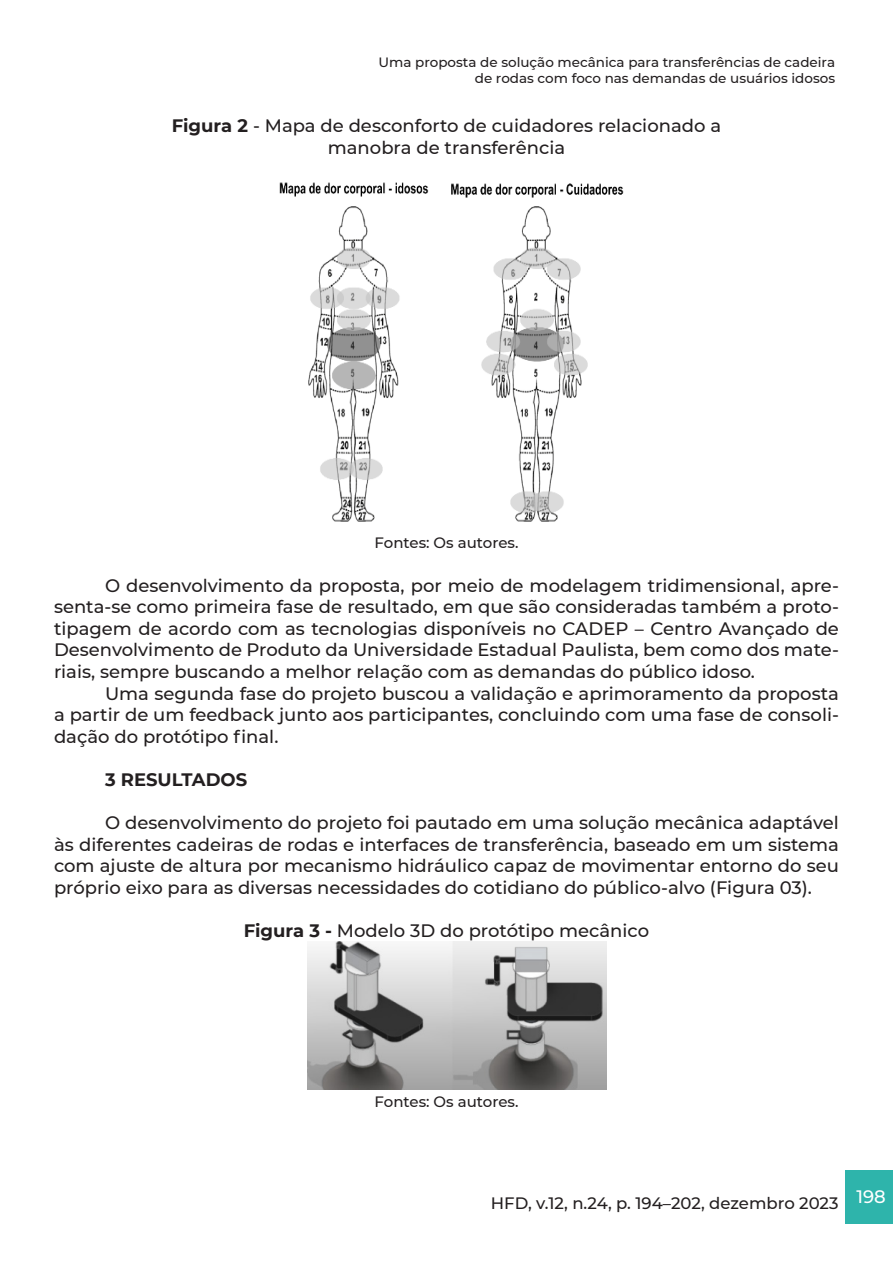
<style>
.page{position:relative;width:893px;height:1263px;background:#fff}
.page>*{position:absolute;margin:0;border:0;box-sizing:border-box;transform-origin:0 0}
.Textoo{font:500 18px/21.6px "Montserrat";color:#231f20;text-align:justify}
.titulo_de_figura{font:500 18px "Montserrat";color:#231f20}
.subtitulo{font:700 18px "Montserrat";color:#231f20}
.t1{font:500 16.5px "Montserrat";color:#231f20}
.legenda{font:500 15px "Montserrat";color:#231f20}
.t2{font:500 13.5px/16.2px "Montserrat";color:#231f20;text-align:right}
.s1{font-weight:700}
</style>
<div class="page">
<div style="left:846px;top:1170px;width:47px;height:54px;background:#2eb4ab"></div>
<img style="left:279px;top:182px;width:345px;height:340px">
<img style="left:307px;top:941px;width:300px;height:148px">
<p class="t2" style="left:379px;top:54px;width:458px">Uma proposta de solução mecânica para transferências de cadeira de rodas com foco nas demandas de usuários idosos</p>
<p class="titulo_de_figura" style="left:172px;top:113px;width:551px"><span class="s1">Figura 2</span> - Mapa de desconforto de cuidadores relacionado a</p>
<p class="titulo_de_figura" style="left:328px;top:135px;width:239px">manobra de transferência</p>
<p class="legenda" style="left:375px;top:533px;width:145px">Fontes: Os autores.</p>
<p class="Textoo" style="left:54px;top:574px;width:786px;text-indent:51px">O desenvolvimento da proposta, por meio de modelagem tridimensional, apre&shy;senta-se como primeira fase de resultado, em que são consideradas também a proto&shy;tipagem de acordo com as tecnologias disponíveis no CADEP – Centro Avançado de Desenvolvimento de Produto da Universidade Estadual Paulista, bem como dos mate&shy;riais, sempre buscando a melhor relação com as demandas do público idoso.</p>
<p class="Textoo" style="left:54px;top:682px;width:786px;text-indent:51px">Uma segunda fase do projeto buscou a validação e aprimoramento da proposta a partir de um feedback junto aos participantes, concluindo com uma fase de consoli&shy;dação do protótipo final.</p>
<p class="subtitulo" style="left:105px;top:767px;width:144px">3 RESULTADOS</p>
<p class="Textoo" style="left:54px;top:811px;width:786px;text-indent:51px">O desenvolvimento do projeto foi pautado em uma solução mecânica adaptável às diferentes cadeiras de rodas e interfaces de transferência, baseado em um sistema com ajuste de altura por mecanismo hidráulico capaz de movimentar entorno do seu próprio eixo para as diversas necessidades do cotidiano do público-alvo (Figura 03).</p>
<p class="titulo_de_figura" style="left:244px;top:918px;width:407px"><span class="s1">Figura 3 -</span> Modelo 3D do protótipo mecânico</p>
<p class="legenda" style="left:375px;top:1091px;width:145px">Fontes: Os autores.</p>
<p class="t1" style="left:491px;top:1191px;width:396px">HFD, v.12, n.24, p. 194–202, dezembro 2023 <sup>198</sup></p>
</div>
